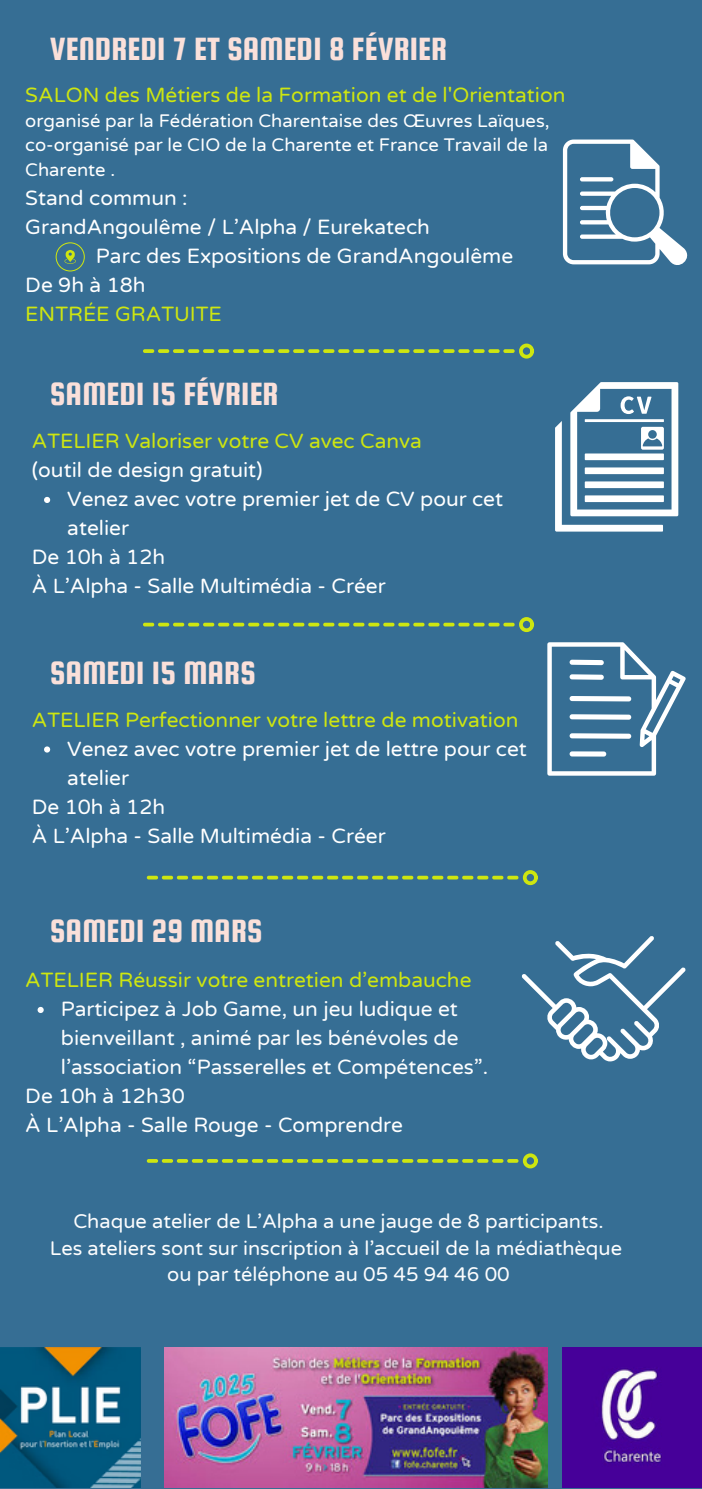
<style>
.page{position:relative;width:702px;height:1489px;background:#fff}
.page>*{position:absolute;margin:0;border:0;box-sizing:border-box;transform-origin:0 0}
.t1{font:34.5px "Squada One";color:#fae0da}
.t2{font:20.75px/29px "Varela Round";color:#fff}
.t3{font:20.75px/29px "Varela Round";color:#cee610}
.t4{font:20.75px/29px "Varela Round";color:#fcfdfe}
.t5{font:20px/26.8px "Varela Round";color:#fcfdfe;text-align:center}
.t6{font:18.25px/24.5px "Varela Round";color:#fff;text-align:justify}
.s1{color:#fff}
</style>
<div class="page">
<div style="left:0;top:0;width:701px;height:1489px;background:#366e94"></div>
<svg style="left:143px;top:349px;width:371px;height:4px"></svg>
<div style="left:518px;top:344px;width:15px;height:15px;border:4px solid #cee610;border-radius:50%"></div>
<svg style="left:143px;top:623px;width:371px;height:3px"></svg>
<div style="left:518px;top:617px;width:15px;height:15px;border:4px solid #cee610;border-radius:50%"></div>
<svg style="left:147px;top:876px;width:371px;height:3px"></svg>
<div style="left:522px;top:870px;width:15px;height:15px;border:4px solid #cee610;border-radius:50%"></div>
<svg style="left:147px;top:1159px;width:371px;height:4px"></svg>
<div style="left:522px;top:1153px;width:15px;height:15px;border:4px solid #cee610;border-radius:50%"></div>
<svg style="left:562px;top:140px;width:126px;height:125px"></svg>
<svg style="left:579px;top:177px;width:34px;height:4px"></svg>
<img style="left:0;top:1347px;width:141px;height:141px">
<img style="left:562px;top:1347px;width:139px;height:141px">
<img style="left:164px;top:1347px;width:382px;height:141px">
<svg style="left:555px;top:382px;width:123px;height:150px"></svg>
<svg style="left:547px;top:642px;width:138px;height:133px"></svg>
<svg style="left:521px;top:936px;width:164px;height:125px"></svg>
<svg style="left:44px;top:497px;width:6px;height:6px"></svg>
<svg style="left:56px;top:242px;width:29px;height:29px"></svg>
<svg style="left:44px;top:746px;width:6px;height:6px"></svg>
<svg style="left:38px;top:1007px;width:6px;height:6px"></svg>
<p class="t1" style="left:50px;top:30px;width:398px">VENDREDI 7 ET SAMEDI 8 FÉVRIER</p>
<p class="t3" style="left:25px;top:81px;width:541px">SALON des Métiers de la Formation et de l'Orientation</p>
<p class="t6" style="left:25px;top:109px;width:525px">organisé par la Fédération Charentaise des Œuvres Laïques, co-organisé par le CIO de la Charente et France Travail de la Charente .</p>
<p class="t2" style="left:25px;top:184px;width:164px">Stand commun :</p>
<p class="t2" style="left:25px;top:213px;width:406px">GrandAngoulême / L’Alpha / Eurekatech</p>
<h1 class="t2" style="left:96px;top:242px;width:418px">Parc des Expositions de GrandAngoulême</h1>
<h2 class="t2" style="left:25px;top:271px;width:122px">De 9h à 18h</h2>
<p class="t3" style="left:25px;top:300px;width:198px">ENTRÉE GRATUITE</p>
<p class="t1" style="left:50px;top:375px;width:230px">SAMEDI 15 FÉVRIER</p>
<h1 class="t3" style="left:32px;top:427px;width:391px">ATELIER Valoriser votre CV avec Canva <span class="s1">(outil de design gratuit)</span></h1>
<p class="t2" style="left:67px;top:485px;width:437px">Venez avec votre premier jet de CV pour cet atelier</p>
<p class="t2" style="left:32px;top:543px;width:355px">De 10h à 12h<br>À L’Alpha - Salle Multimédia - Créer</p>
<p class="t1" style="left:50px;top:654px;width:207px">SAMEDI 15 MARS</p>
<h2 class="t3" style="left:32px;top:705px;width:488px">ATELIER Perfectionner votre lettre de motivation</h2>
<p class="t2" style="left:67px;top:734px;width:461px">Venez avec votre premier jet de lettre pour cet atelier</p>
<p class="t2" style="left:32px;top:793px;width:355px">De 10h à 12h<br>À L’Alpha - Salle Multimédia - Créer</p>
<p class="t1" style="left:50px;top:912px;width:214px">SAMEDI 29 MARS</p>
<h1 class="t3" style="left:25px;top:966px;width:447px">ATELIER Réussir votre entretien d’embauche</h1>
<h2 class="t4" style="left:61px;top:995px;width:428px">Participez à Job Game, un jeu ludique et bienveillant , animé par les bénévoles de l’association “Passerelles et Compétences”.</h2>
<p class="t2" style="left:25px;top:1082px;width:379px">De 10h à 12h30<br>À L’Alpha - Salle Rouge - Comprendre</p>
<h2 class="t5" style="left:50px;top:1208px;width:573px">Chaque atelier de L’Alpha a une jauge de 8 participants.<br>Les ateliers sont sur inscription à l’accueil de la médiathèque ou par téléphone au 05 45 94 46 00</h2>
</div>
